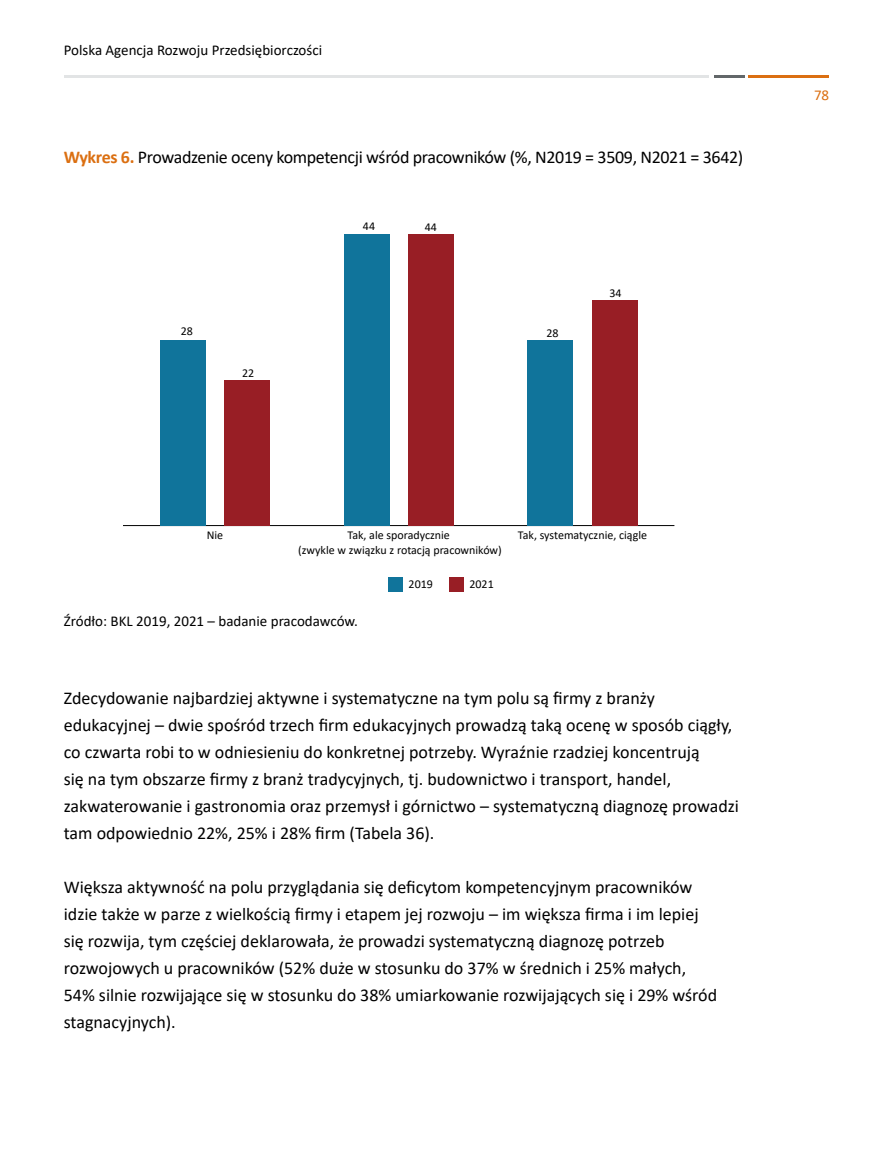
<style>
.page{position:relative;width:893px;height:1149px;background:#fff}
.page>*{position:absolute;margin:0;border:0;box-sizing:border-box;transform-origin:0 0}
.tekst_podstawowy{font:18px/27px "Calibri";color:#000}
.tytuł_tabeli_wykresu{font:18px "Calibri";letter-spacing:-.02em;color:#000}
.źródło{font:15px "Calibri";color:#000}
.t1{font:15px "Calibri";color:#db6f11}
.t2{font:12px/14.4px "Calibri";color:#000;text-align:center}
.s1{font-weight:700;color:#db6f11}
</style>
<div class="page">
<hr style="left:748px;top:75px;width:81px;height:3px;background:#db6f11">
<hr style="left:714px;top:75px;width:30px;height:3px;background:#626769">
<hr style="left:64px;top:75px;width:644px;height:3px;background:#e2e4e5">
<div style="left:449px;top:577px;width:14px;height:14px;background:#981e25"></div>
<div style="left:388px;top:577px;width:15px;height:14px;background:#10749b"></div>
<hr style="left:123px;top:525px;width:551px;height:1px;background:#000">
<div style="left:225px;top:380px;width:45px;height:145px;background:#981e25"></div>
<div style="left:408px;top:234px;width:45px;height:291px;background:#981e25"></div>
<div style="left:592px;top:300px;width:45px;height:225px;background:#981e25"></div>
<div style="left:160px;top:340px;width:45px;height:185px;background:#10749b"></div>
<div style="left:344px;top:234px;width:45px;height:291px;background:#10749b"></div>
<div style="left:528px;top:340px;width:45px;height:185px;background:#10749b"></div>
<p class="źródło" style="left:64px;top:40px;width:260px">Polska Agencja Rozwoju Przedsiębiorczości</p>
<p class="tytuł_tabeli_wykresu" style="left:64px;top:145px;width:681px"><span class="s1">Wykres 6.</span> Prowadzenie oceny kompetencji wśród pracowników (%, N2019 = 3509, N2021 = 3642)</p>
<p class="t2" style="left:181px;top:323px;width:14px">28</p>
<p class="t2" style="left:242px;top:365px;width:14px">22</p>
<p class="t2" style="left:363px;top:219px;width:14px">44</p>
<p class="t2" style="left:425px;top:219px;width:14px">44</p>
<p class="t2" style="left:546px;top:325px;width:14px">28</p>
<p class="t2" style="left:609px;top:286px;width:14px">34</p>
<p class="t2" style="left:207px;top:527px;width:18px">Nie</p>
<p class="t2" style="left:298px;top:527px;width:205px">Tak, ale sporadycznie<br>(zwykle w związku z rotacją pracowników)</p>
<p class="t2" style="left:409px;top:576px;width:26px">2019</p>
<p class="t2" style="left:469px;top:576px;width:26px">2021</p>
<p class="źródło" style="left:64px;top:610px;width:296px">Źródło: BKL 2019, 2021 – badanie pracodawców.</p>
<p class="t2" style="left:518px;top:527px;width:131px">Tak, systematycznie, ciągle</p>
<p class="tekst_podstawowy" style="left:64px;top:683px;width:677px">Zdecydowanie najbardziej aktywne i systematyczne na tym polu są firmy z branży edukacyjnej – dwie spośród trzech firm edukacyjnych prowadzą taką ocenę w sposób ciągły, co czwarta robi to w odniesieniu do konkretnej potrzeby. Wyraźnie rzadziej koncentrują<br>się na tym obszarze firmy z branż tradycyjnych, tj. budownictwo i transport, handel, zakwaterowanie i gastronomia oraz przemysł i górnictwo – systematyczną diagnozę prowadzi tam odpowiednio 22%, 25% i 28% firm (Tabela 36).</p>
<p class="tekst_podstawowy" style="left:64px;top:872px;width:655px">Większa aktywność na polu przyglądania się deficytom kompetencyjnym pracowników idzie także w parze z wielkością firmy i etapem jej rozwoju – im większa firma i im lepiej się rozwija, tym częściej deklarowała, że prowadzi systematyczną diagnozę potrzeb rozwojowych u pracowników (52% duże w stosunku do 37% w średnich i 25% małych, 54% silnie rozwijające się w stosunku do 38% umiarkowanie rozwijających się i 29% wśród stagnacyjnych).</p>
<p class="t1" style="left:814px;top:85px;width:17px">78</p>
</div>
